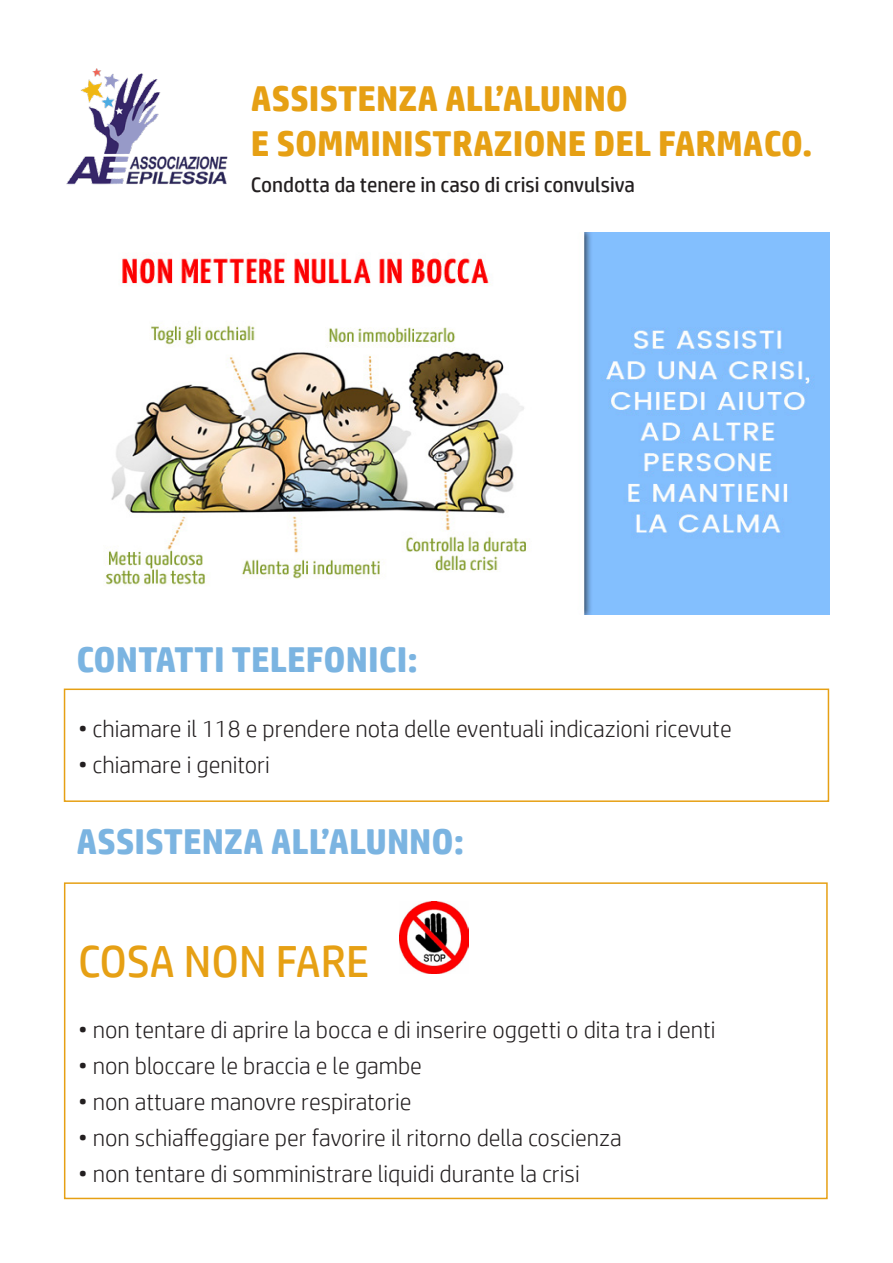
<style>
.page{position:relative;width:893px;height:1263px;background:#fff}
.page>*{position:absolute;margin:0;border:0;box-sizing:border-box;transform-origin:0 0}
.t1{font:45px "HP Simplified";color:#e6a014}
.t2{font:700 36px/45px "HP Simplified";color:#e6a014}
.t3{font:700 36px "HP Simplified";color:#7bb4e1}
.t4{font:300 24px "HP Simplified";color:#231f20}
.t5{font:21px "HP Simplified";color:#231f20}
</style>
<div class="page">
<div style="left:64px;top:882px;width:764px;height:317px;border:2px solid #e6a014"></div>
<div style="left:64px;top:688px;width:765px;height:114px;border:2px solid #e6a014"></div>
<img style="left:66px;top:68px;width:162px;height:117px">
<img style="left:399px;top:901px;width:69px;height:73px">
<img style="left:105px;top:232px;width:724px;height:382px">
<h2 class="t2" style="left:251px;top:76px;width:563px">ASSISTENZA ALL’ALUNNO<br>E SOMMINISTRAZIONE DEL FARMACO.</h2>
<p class="t5" style="left:251px;top:173px;width:386px">Condotta da tenere in caso di crisi convulsiva</p>
<h2 class="t3" style="left:77px;top:638px;width:343px">CONTATTI TELEFONICI:</h2>
<p class="t4" style="left:78px;top:715px;width:655px">• chiamare il 118 e prendere nota delle eventuali indicazioni ricevute</p>
<p class="t4" style="left:78px;top:751px;width:193px">• chiamare i genitori</p>
<h2 class="t3" style="left:77px;top:820px;width:389px">ASSISTENZA ALL’ALUNNO:</h2>
<h1 class="t1" style="left:78px;top:936px;width:293px">COSA NON FARE</h1>
<p class="t4" style="left:78px;top:1016px;width:639px">• non tentare di aprire la bocca e di inserire oggetti o dita tra i denti</p>
<p class="t4" style="left:78px;top:1052px;width:345px">• non bloccare le braccia e le gambe</p>
<p class="t4" style="left:78px;top:1088px;width:335px">• non attuare manovre respiratorie</p>
<p class="t4" style="left:78px;top:1124px;width:545px">• non schiaffeggiare per favorire il ritorno della coscienza</p>
<p class="t4" style="left:78px;top:1160px;width:503px">• non tentare di somministrare liquidi durante la crisi</p>
</div>
